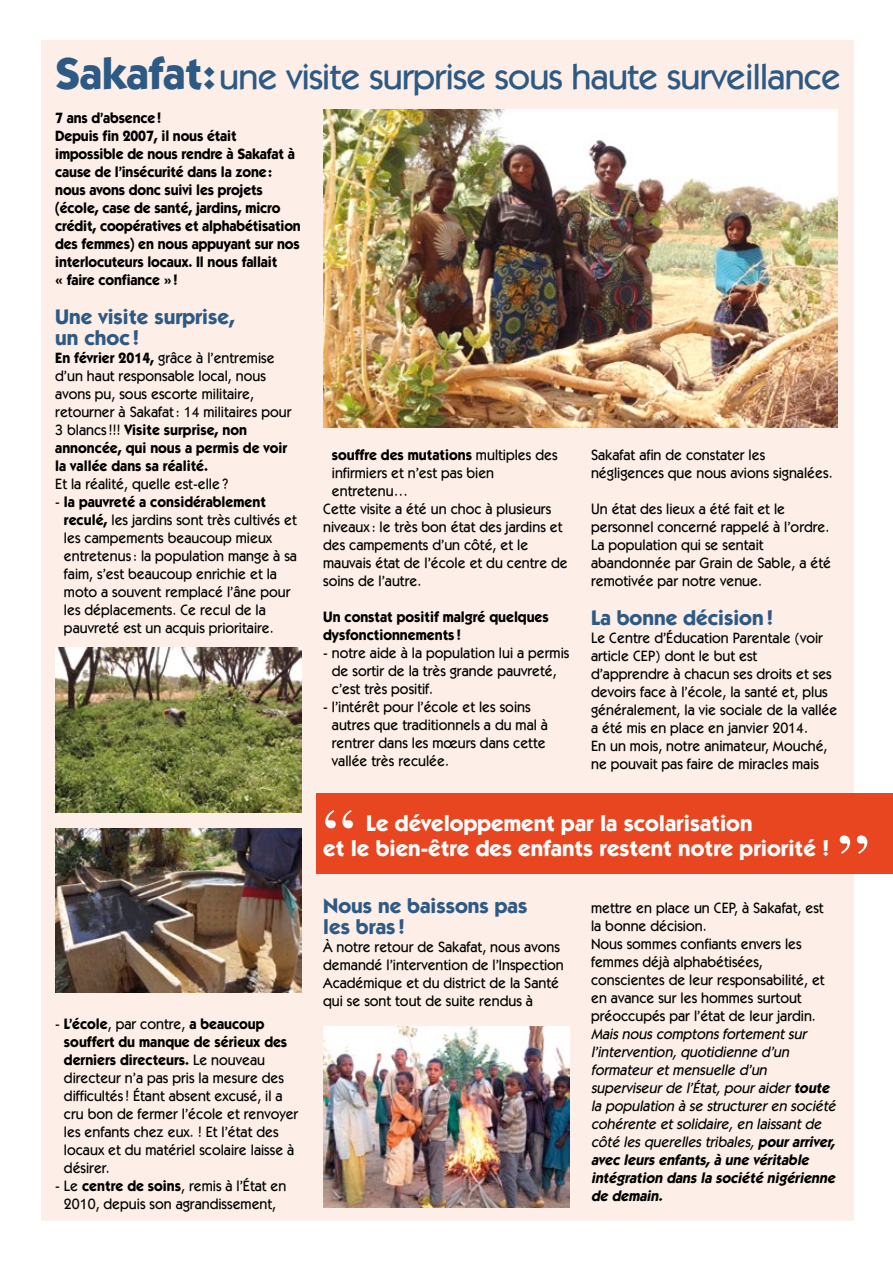
<style>
.page{position:relative;width:893px;height:1263px;background:#fff}
.page>*{position:absolute;margin:0;border:0;box-sizing:border-box;transform-origin:0 0}
.t1{font:75px "Times";color:#fff}
.t2{font:500 36px "Itc Kabel";letter-spacing:-.02em;color:#2d5a85}
.t3{font:700 22.5px/25.5px "Itc Kabel";color:#fff}
.t4{font:700 21px/21px "Itc Kabel";color:#2d5a85}
.t5{font:500 15px/18px "Itc Kabel";color:#000;scale:.95 1}
.t6{font:700 15px/18px "Itc Kabel";letter-spacing:-.01em;color:#000;scale:.95 1}
.t7{font:italic 500 15px/18px "Itc Kabel";color:#000;scale:.95 1}
.s1{font-weight:700;font-size:45px}
.s2{font-weight:700}
.s3{font-weight:500}
</style>
<div class="page">
<div style="left:41px;top:40px;width:812px;height:1180px;background:#fdefe7"></div>
<img style="left:55px;top:648px;width:247px;height:164px">
<img style="left:323px;top:109px;width:515px;height:318px">
<img style="left:323px;top:1026px;width:247px;height:182px">
<img style="left:55px;top:828px;width:247px;height:165px">
<div style="left:316px;top:793px;width:577px;height:81px;background:#e84621"></div>
<h2 class="t2" style="left:55px;top:56px;width:787px"><span class="s1">Sakafat:</span> une visite surprise sous haute surveillance</h2>
<p class="t6" style="left:55px;top:108px;width:260px">7 ans d’absence!<br>Depuis fin 2007, il nous était impossible de nous rendre à Sakafat à cause de l’insécurité dans la zone: nous avons donc suivi les projets (école, case de santé, jardins, micro crédit, coopératives et alphabétisation des femmes) en nous appuyant sur nos interlocuteurs locaux. Il nous fallait<br>« faire confiance »!</p>
<h3 class="t4" style="left:55px;top:306px;width:181px">Une visite surprise, un choc !</h3>
<p class="t5" style="left:55px;top:348px;width:250px"><span class="s2">En février 2014,</span> grâce à l’entremise d’un haut responsable local, nous avons pu, sous escorte militaire, retourner à Sakafat: 14 militaires pour 3 blancs!!! <span class="s2">Visite surprise, non annoncée, qui nous a permis de voir la vallée dans sa réalité.</span></p>
<p class="t5" style="left:55px;top:474px;width:184px">Et la réalité, quelle est-elle?</p>
<p class="t5" style="left:64px;top:492px;width:247px;text-indent:-9px">- <span class="s2">la pauvreté a considérablement reculé,</span> les jardins sont très cultivés et les campements beaucoup mieux entretenus: la population mange à sa faim, s’est beaucoup enrichie et la moto a souvent remplacé l’âne pour les déplacements. Ce recul de la pauvreté est un acquis prioritaire.</p>
<p class="t5" style="left:64px;top:1014px;width:248px;text-indent:-9px">- <span class="s2">L’école</span>, par contre, <span class="s2">a beaucoup souffert du manque de sérieux des derniers directeurs.</span> Le nouveau directeur n’a pas pris la mesure des difficultés! Étant absent excusé, il a cru bon de fermer l’école et renvoyer les enfants chez eux. ! Et l’état des locaux et du matériel scolaire laisse à désirer.</p>
<p class="t5" style="left:55px;top:1176px;width:245px;text-align:center">- Le <span class="s2">centre de soins</span>, remis à l’État en<br>2010, depuis son agrandissement,</p>
<p class="t6" style="left:332px;top:446px;width:239px">souffre des mutations <span class="s3">multiples des</span></p>
<p class="t5" style="left:332px;top:464px;width:172px">infirmiers et n’est pas bien</p>
<p class="t5" style="left:332px;top:482px;width:82px">entretenu…</p>
<p class="t5" style="left:323px;top:500px;width:242px">Cette visite a été un choc à plusieurs</p>
<p class="t5" style="left:323px;top:518px;width:253px">niveaux : le très bon état des jardins et</p>
<p class="t5" style="left:323px;top:536px;width:217px">des campements d’un côté, et le</p>
<p class="t5" style="left:323px;top:554px;width:259px">mauvais état de l’école et du centre de</p>
<p class="t5" style="left:323px;top:572px;width:105px">soins de l’autre.</p>
<p class="t6" style="left:323px;top:608px;width:239px">Un constat positif malgré quelques dysfonctionnements !</p>
<p class="t5" style="left:332px;top:644px;width:252px;text-indent:-9px">- notre aide à la population lui a permis de sortir de la très grande pauvreté, c’est très positif.</p>
<p class="t5" style="left:332px;top:698px;width:229px;text-indent:-9px">- l’intérêt pour l’école et les soins autres que traditionnels a du mal à rentrer dans les mœurs dans cette vallée très reculée.</p>
<p class="t5" style="left:591px;top:446px;width:256px">Sakafat afin de constater les négligences que nous avions signalées.</p>
<p class="t5" style="left:591px;top:500px;width:254px">Un état des lieux a été fait et le personnel concerné rappelé à l’ordre.<br>La population qui se sentait abandonnée par Grain de Sable, a été remotivée par notre venue.</p>
<h3 class="t4" style="left:591px;top:607px;width:184px">La bonne décision!</h3>
<p class="t5" style="left:591px;top:629px;width:261px">Le Centre d’Éducation Parentale (voir article CEP) dont le but est d’apprendre à chacun ses droits et ses devoirs face à l’école, la santé et, plus généralement, la vie sociale de la vallée a été mis en place en janvier 2014.<br>En un mois, notre animateur, Mouché, ne pouvait pas faire de miracles mais</p>
<h1 class="t1" style="left:323px;top:765px;width:35px">“</h1>
<h3 class="t3" style="left:323px;top:810px;width:508px;text-indent:43px">Le développement par la scolarisation<br>et le bien-être des enfants restent notre priorité !</h3>
<h1 class="t1" style="left:837px;top:791px;width:35px">”</h1>
<h3 class="t4" style="left:323px;top:895px;width:206px">Nous ne baissons pas les bras !</h3>
<p class="t5" style="left:323px;top:938px;width:255px">À notre retour de Sakafat, nous avons demandé l’intervention de l’Inspection Académique et du district de la Santé qui se sont tout de suite rendus à</p>
<p class="t5" style="left:591px;top:899px;width:247px">mettre en place un CEP, à Sakafat, est la bonne décision.<br>Nous sommes confiants envers les femmes déjà alphabétisées, conscientes de leur responsabilité, et en avance sur les hommes surtout préoccupés par l’état de leur jardin.</p>
<p class="t7" style="left:591px;top:1025px;width:262px">Maisnouscomptonsfortementsur l’intervention,quotidienne d’un formateuretmensuelle d’un superviseurde l’État,pouraider<span class="s2">toute </span>la population à se structureren société cohérente etsolidaire,en laissantde côté lesquerellestribales,<span class="s2">pourarriver, avec leurs enfants, à une véritable intégration dans la société nigérienne de demain.</span></p>
</div>
